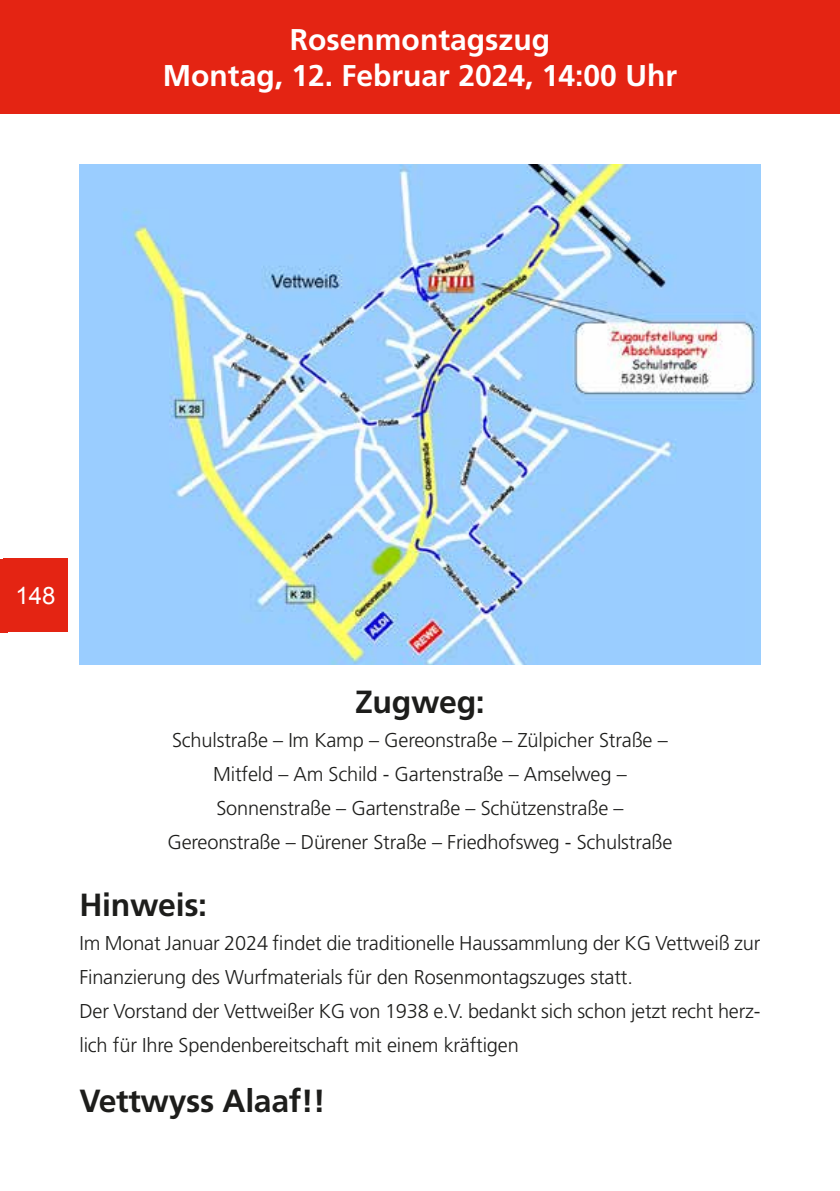
<style>
.page{position:relative;width:840px;height:1191px;background:#fff}
.page>*{position:absolute;margin:0;border:0;box-sizing:border-box;transform-origin:0 0}
.t1{font:700 32px "Frutiger LT Std";letter-spacing:-.01em;color:#1d1d1b}
.t2{font:700 30px/36px "Frutiger LT Std";color:#fff;text-align:center}
.t3{font:24px "Arial";color:#fff}
.t4{font:300 20px/34px "Frutiger LT Std";letter-spacing:-.01em;color:#1d1d1b;text-align:center}
</style>
<div class="page">
<div style="left:3px;top:558px;width:64px;height:74px;background:#e42413"></div>
<div style="left:0;top:558px;width:7px;height:74px;background:#e42413"></div>
<div style="left:0;top:0;width:839px;height:113px;background:#e42413"></div>
<hr style="left:839px;top:0;width:1px;height:113px;background:#e42413">
<img style="left:79px;top:164px;width:681px;height:501px">
<h2 class="t2" style="left:163px;top:22px;width:515px">Rosenmontagszug<br>Montag, 12. Februar 2024, 14:00 Uhr</h2>
<p class="t3" style="left:15px;top:580px;width:42px">148</p>
<h1 class="t1" style="left:355px;top:683px;width:131px">Zugweg:</h1>
<p class="t4" style="left:167px;top:723px;width:506px">Schulstraße – Im Kamp – Gereonstraße – Zülpicher Straße – Mitfeld – Am Schild - Gartenstraße – Amselweg – Sonnenstraße – Gartenstraße – Schützenstraße – Gereonstraße – Dürener Straße – Friedhofsweg - Schulstraße</p>
<h1 class="t1" style="left:79px;top:886px;width:129px">Hinweis:</h1>
<p class="t4" style="left:79px;top:926px;width:682px;text-align:left">Im Monat Januar 2024 findet die traditionelle Haussammlung der KG Vettweiß zur Finanzierung des Wurfmaterials für den Rosenmontagszuges statt.<br>Der Vorstand der Vettweißer KG von 1938 e.V. bedankt sich schon jetzt recht herz&shy;lich für Ihre Spendenbereitschaft mit einem kräftigen</p>
<h1 class="t1" style="left:79px;top:1082px;width:247px">Vettwyss Alaaf!!</h1>
</div>
